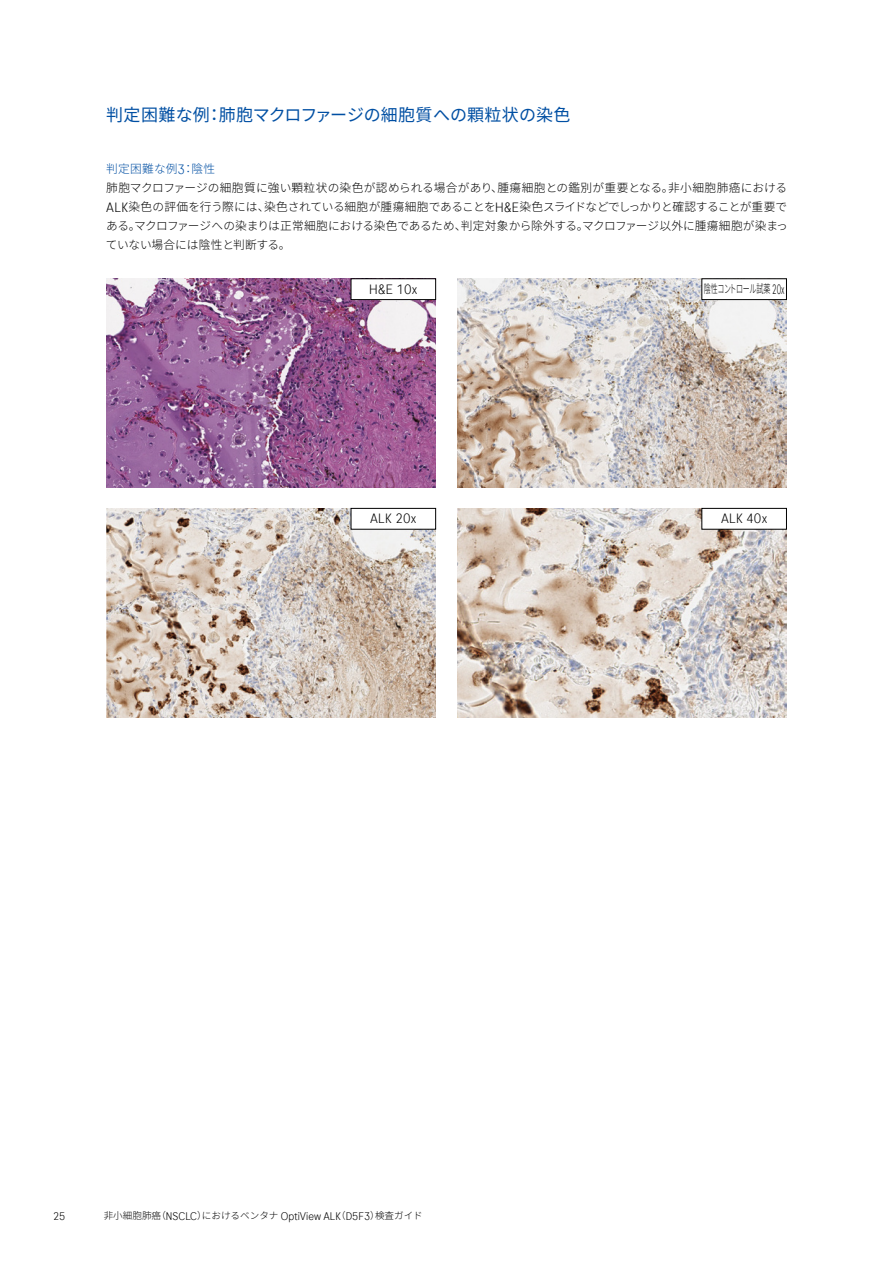
<style>
.page{position:relative;width:893px;height:1263px;background:#fff}
.page>*{position:absolute;margin:0;border:0;box-sizing:border-box;transform-origin:0 0}
.t1{font:16.95px "Noto Sans JP";letter-spacing:.005em;color:#004fa3}
.t2{font:300 13.5px "Roche Sans";letter-spacing:.015em;color:#000}
.t3{font:300 11.7px/19.2px "Noto Sans JP";color:#000}
.t4{font:300 11.7px "Noto Sans JP";letter-spacing:-.05em;color:#000;scale:.6 1}
.t5{font:300 9.6px "Noto Sans JP";color:#000}
.s1{color:#004fa3}
.s2{font-family:"Roche Sans";font-size:13.5px;color:#004fa3}
.s3{font-family:"Roche Sans";font-size:13.5px}
.s4{font-family:"Roche Sans";font-size:10.95px}
</style>
<div class="page">
<img style="left:106px;top:279px;width:330px;height:209px">
<div style="left:351px;top:279px;width:85px;height:21px;background:#fff"></div>
<div style="left:351px;top:279px;width:85px;height:21px;border:1px solid #000"></div>
<img style="left:106px;top:508px;width:330px;height:210px">
<div style="left:351px;top:508px;width:85px;height:21px;background:#fff"></div>
<div style="left:351px;top:508px;width:85px;height:21px;border:1px solid #000"></div>
<img style="left:457px;top:279px;width:330px;height:209px">
<div style="left:702px;top:279px;width:84px;height:21px;background:#fff"></div>
<div style="left:702px;top:279px;width:85px;height:21px;border:1px solid #000"></div>
<img style="left:457px;top:508px;width:330px;height:210px">
<div style="left:702px;top:508px;width:84px;height:21px;background:#fff"></div>
<div style="left:702px;top:508px;width:85px;height:21px;border:1px solid #000"></div>
<h1 class="t1" style="left:106px;top:106px;width:466px">判定困難な例：肺胞マクロファージの細胞質への顆粒状の染色</h1>
<p class="t3" style="left:106px;top:159px;width:683px"><span class="s1">判定困難な例</span><span class="s2">3</span><span class="s1">：陰性<br></span>肺胞マクロファージの細胞質に強い顆粒状の染色が認められる場合があり、腫瘍細胞との鑑別が重要となる。非小細胞肺癌における<span class="s3">ALK</span>染色の評価を行う際には、染色されている細胞が腫瘍細胞であることを<span class="s3">H&amp;E</span>染色スライドなどでしっかりと確認することが重要である。マクロファージへの染まりは正常細胞における染色であるため、判定対象から除外する。マクロファージ以外に腫瘍細胞が染まっていない場合には陰性と判断する。</p>
<p class="t2" style="left:369px;top:281px;width:50px">H&amp;E 10x</p>
<p class="t4" style="left:704px;top:282px;width:136px">陰性コントロール試薬 <span class="s3">20x</span></p>
<p class="t2" style="left:370px;top:510px;width:48px">ALK 20x</p>
<p class="t5" style="left:53px;top:1210px;width:371px"><span class="s4">25</span>　　　　非小細胞肺癌（<span class="s4">NSCLC</span>）におけるベンタナ <span class="s4">OptiView ALK</span>（<span class="s4">D5F3</span>）検査ガイド</p>
<p class="t2" style="left:721px;top:510px;width:48px">ALK 40x</p>
</div>
